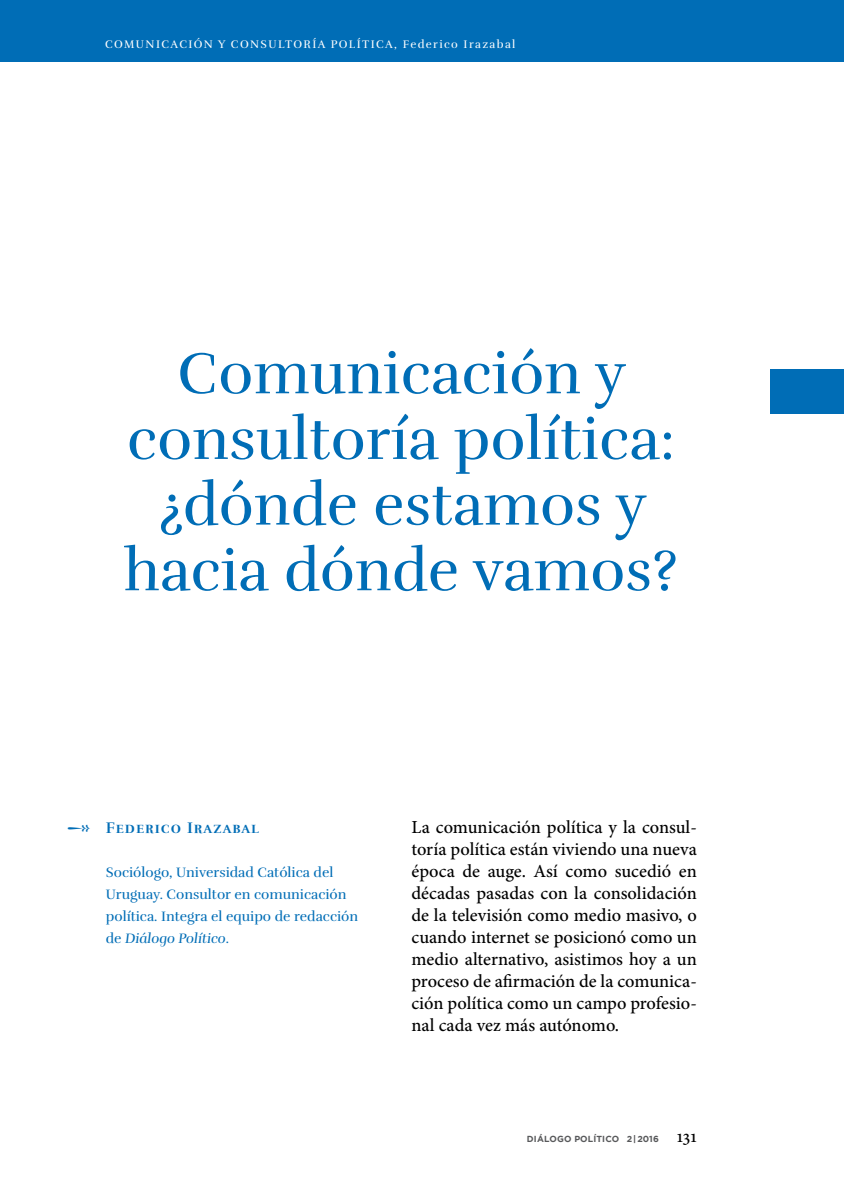
<style>
.page{position:relative;width:844px;height:1191px;background:#fff}
.page>*{position:absolute;margin:0;border:0;box-sizing:border-box;transform-origin:0 0}
.t1{font:59.5px/65.6px "Rufina";color:#006db6;text-align:center}
.t2{font:500 18.38px/22.1px "Minion Pro";color:#000;text-align:justify}
.t3{font:700 15.75px "Rufina";letter-spacing:.06em;color:#006db6}
.t4{font:14px/22.1px "Rufina";color:#006db6}
.t5{font:11.38px "Rufina";letter-spacing:.19em;color:#fff}
.t6{font:700 8.75px "Gotham";letter-spacing:.015em;color:#58595b}
.s1{font-style:italic}
.s2{font-family:"Minion Pro";font-weight:500;font-size:18.38px;color:#000}
</style>
<div class="page">
<div style="left:0;top:0;width:843px;height:62px;background:#006db6"></div>
<div style="left:770px;top:370px;width:73px;height:44px;background:#006db6"></div>
<p class="t5" style="left:105px;top:37px;width:60px">Comunicaci</p>
<p class="t5" style="left:194px;top:37px;width:118px">ón y consultoría</p>
<p class="t5" style="left:331px;top:37px;width:49px">política</p>
<p class="t5" style="left:394px;top:37px;width:123px">, Federico Irazabal</p>
<h1 class="t1" style="left:124px;top:341px;width:555px">Comunicación y consultoría política: ¿dónde estamos y hacia dónde vamos?</h1>
<p class="t3" style="left:67px;top:818px;width:193px">C Federico Irazabal</p>
<p class="t4" style="left:106px;top:861px;width:254px">Sociólogo, Universidad Católica del Uruguay. Consultor en comunicación política. Integra el equipo de redacción de <span class="s1">Diálogo Político</span>.</p>
<p class="t2" style="left:411px;top:816px;width:287px">La comunicación política y la consul&shy;toría política están viviendo una nueva época de auge. Así como sucedió en décadas pasadas con la consolidación de la televisión como medio masivo, o cuando internet se posicionó como un medio alternativo, asistimos hoy a un proceso de afirmación de la comunica&shy;ción política como un campo profesio&shy;nal cada vez más autónomo.</p>
<p class="t6" style="left:527px;top:1133px;width:171px">DIÁLOGO POLÍTICO 2|2016 <span class="s2">131</span></p>
</div>
